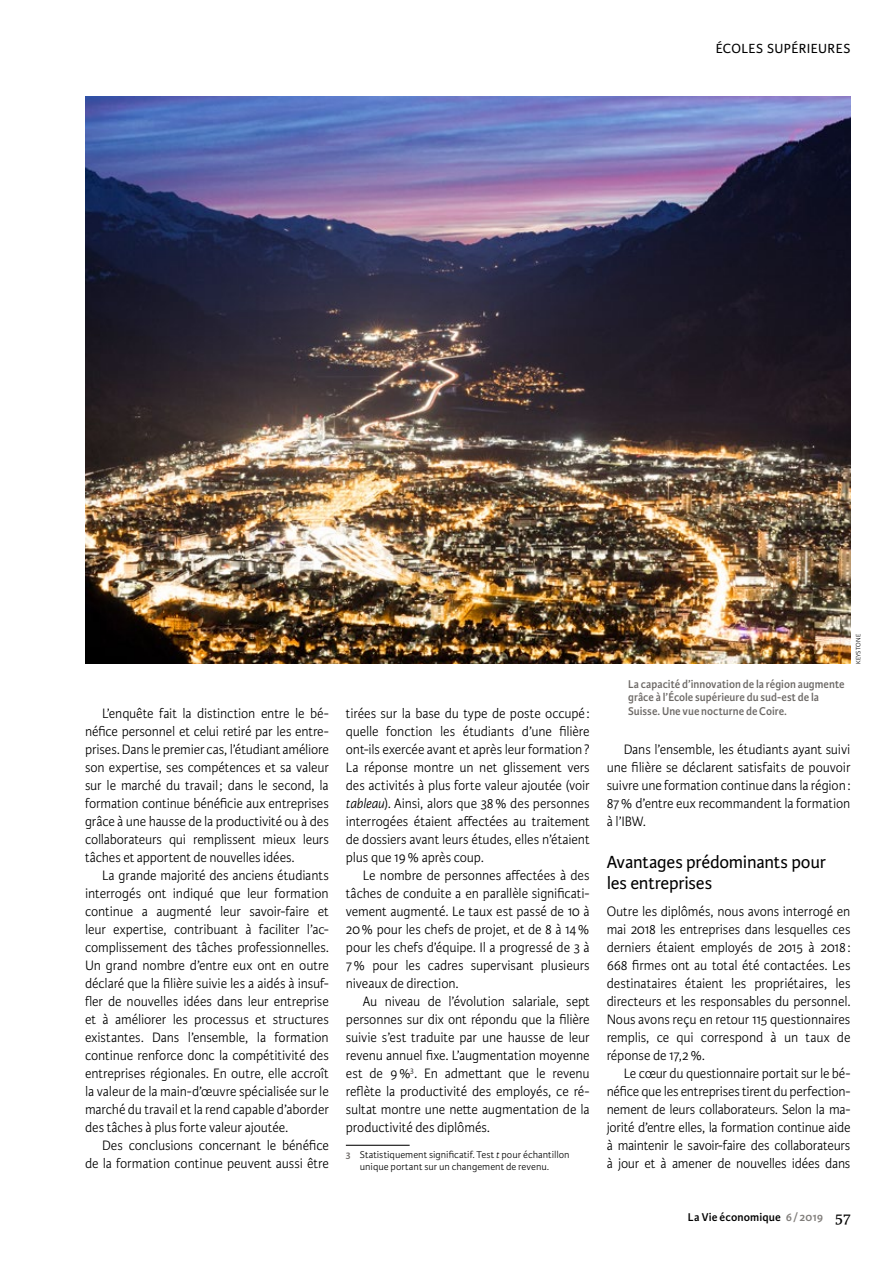
<style>
.page{position:relative;width:893px;height:1263px;background:#fff}
.page>*{position:absolute;margin:0;border:0;box-sizing:border-box;transform-origin:0 0}
.t1{font:18.75px/21px "Karmina Sans";letter-spacing:-.015em;color:#000}
.t2{font:300 14.55px/18px "Karmina Sans";letter-spacing:-.01em;color:#000;text-align:justify;scale:.96 1}
.t3{font:14.1px "Karmina Sans";letter-spacing:.035em;color:#000}
.t4{font:600 12px/13.5px "Karmina Sans";letter-spacing:.005em;color:#6d6966;scale:.95 1}
.t5{font:600 12px "Karmina Sans";letter-spacing:.01em;color:#000}
.t6{font:300 10.5px/12.3px "Karmina Sans";letter-spacing:.005em;color:#000}
.t7{font:300 6.75px "Karmina Sans";letter-spacing:.01em;color:#000}
.s1{font-style:italic}
.s2{font-weight:600;color:#6d6966}
.s3{color:#817e7b}
.s4{font-family:"Karmina";font-weight:400;font-size:16.5px}
</style>
<div class="page">
<img style="left:85px;top:96px;width:765px;height:568px">
<hr style="left:346px;top:1145px;width:64px;height:1px;background:#000">
<p class="t3" style="left:716px;top:41px;width:136px">ÉCOLES SUPÉRIEURES</p>
<p class="t2" style="left:85px;top:705px;width:255px;text-indent:17px">L’enquête fait la distinction entre le bé&shy;néfice personnel et celui retiré par les entre&shy;prises. Dans le premier cas, l’étudiant améliore son expertise, ses compétences et sa valeur sur le marché du travail; dans le second, la formation continue bénéficie aux entreprises grâce à une hausse de la productivité ou à des collaborateurs qui remplissent mieux leurs tâches et apportent de nouvelles idées.</p>
<p class="t2" style="left:85px;top:867px;width:255px;text-indent:17px">La grande majorité des anciens étudiants interrogés ont indiqué que leur formation continue a augmenté leur savoir-faire et leur expertise, contribuant à faciliter l’ac&shy;complissement des tâches professionnelles.<br>Un grand nombre d’entre eux ont en outre déclaré que la filière suivie les a aidés à insuf&shy;fler de nouvelles idées dans leur entreprise et à améliorer les processus et structures existantes. Dans l’ensemble, la formation continue renforce donc la compétitivité des entreprises régionales. En outre, elle accroît la valeur de la main-d’œuvre spécialisée sur le marché du travail et la rend capable d’aborder des tâches à plus forte valeur ajoutée.</p>
<p class="t2" style="left:85px;top:1137px;width:255px;text-align:right">Des conclusions concernant le bénéfice de la formation continue peuvent aussi être</p>
<p class="t2" style="left:346px;top:704px;width:255px">tirées sur la base du type de poste occupé: quelle fonction les étudiants d’une filière ont-ils exercée avant et après leur formation?<br>La réponse montre un net glissement vers des activités à plus forte valeur ajoutée (voir <span class="s1">tableau</span>). Ainsi, alors que 38% des personnes interrogées étaient affectées au traitement de dossiers avant leurs études, elles n’étaient plus que 19% après coup.</p>
<p class="t2" style="left:346px;top:866px;width:255px;text-indent:17px">Le nombre de personnes affectées à des tâches de conduite a en parallèle significati&shy;vement augmenté. Le taux est passé de 10 à 20% pour les chefs de projet, et de 8 à 14% pour les chefs d’équipe. Il a progressé de 3 à 7% pour les cadres supervisant plusieurs niveaux de direction.</p>
<p class="t2" style="left:346px;top:993px;width:255px;text-indent:17px">Au niveau de l’évolution salariale, sept personnes sur dix ont répondu que la filière suivie s’est traduite par une hausse de leur revenu annuel fixe. L’augmentation moyenne est de 9%<sup>3</sup>. En admettant que le revenu reflète la productivité des employés, ce ré&shy;sultat montre une nette augmentation de la productivité des diplômés.</p>
<p class="t6" style="left:360px;top:1148px;width:211px;text-indent:-14px"><span class="s2">3</span> Statistiquement significatif. Test <span class="s1">t</span> pour échantillon unique portant sur un changement de revenu.</p>
<p class="t4" style="left:628px;top:677px;width:229px">La capacité d’innovation de la région augmente grâce à l’École supérieure du sud-est de la<br>Suisse. Une vue nocturne de Coire.</p>
<p class="t7" style="left:855px;top:664px;width:31px;rotate:-90deg">KEYSTONE</p>
<p class="t2" style="left:607px;top:741px;width:255px;text-indent:17px">Dans l’ensemble, les étudiants ayant suivi une filière se déclarent satisfaits de pouvoir suivre une formation continue dans la région:<br>87% d’entre eux recommandent la formation à l’IBW.</p>
<p class="t1" style="left:607px;top:852px;width:221px">Avantages prédominants pour les entreprises</p>
<p class="t2" style="left:607px;top:903px;width:255px">Outre les diplômés, nous avons interrogé en mai 2018 les entreprises dans lesquelles ces derniers étaient employés de 2015 à 2018:<br>668 firmes ont au total été contactées. Les destinataires étaient les propriétaires, les directeurs et les responsables du personnel.<br>Nous avons reçu en retour 115 questionnaires remplis, ce qui correspond à un taux de réponse de 17,2%.</p>
<p class="t2" style="left:607px;top:1065px;width:255px;text-indent:17px">Le cœur du questionnaire portait sur le bé&shy;néfice que les entreprises tirent du perfection&shy;nement de leurs collaborateurs. Selon la ma&shy;jorité d’entre elles, la formation continue aide à maintenir le savoir-faire des collaborateurs à jour et à amener de nouvelles idées dans</p>
<p class="t5" style="left:688px;top:1210px;width:164px">La Vie économique <span class="s3">6/2019</span> <span class="s4">57</span></p>
</div>
